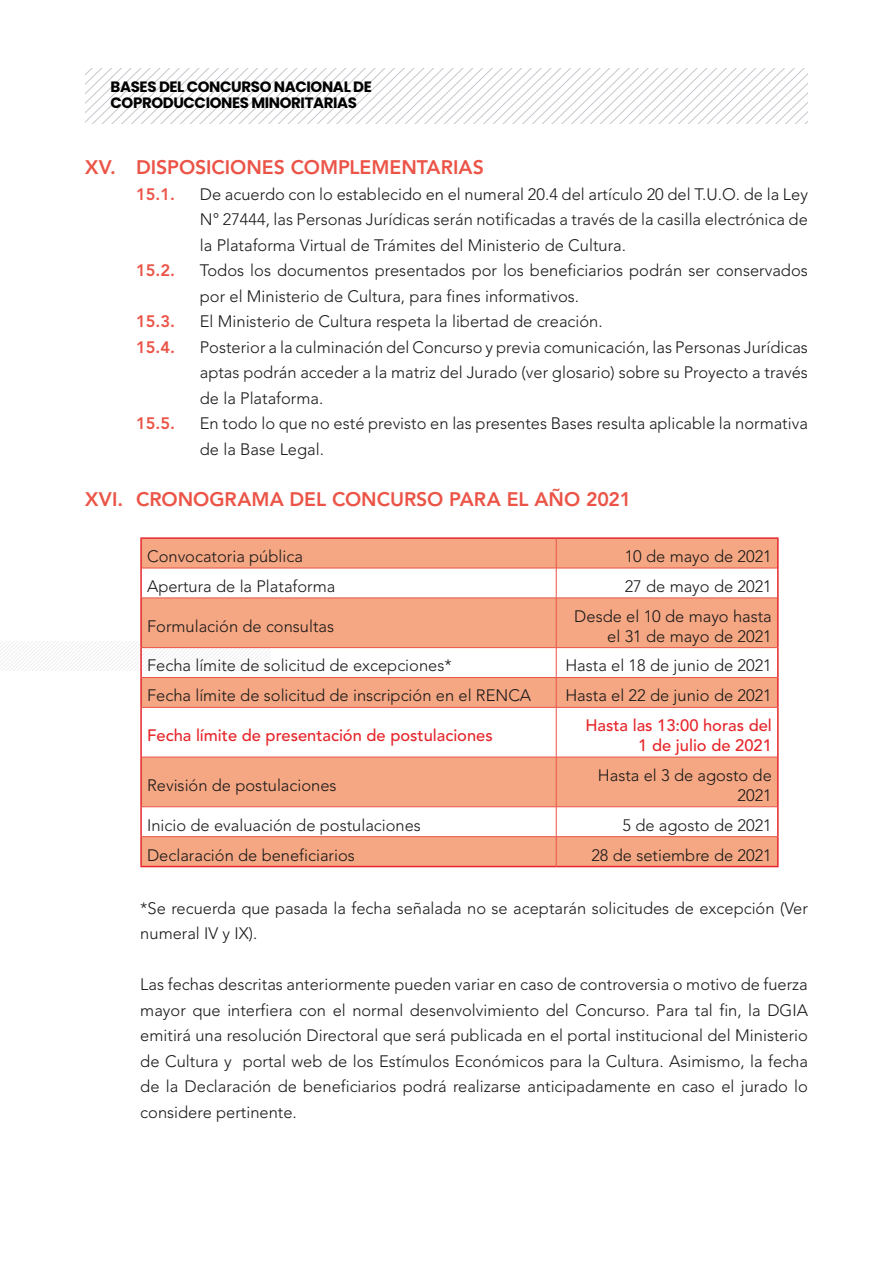
<style>
.page{position:relative;width:893px;height:1263px;background:#fff}
.page>*{position:absolute;margin:0;border:0;box-sizing:border-box;transform-origin:0 0}
.t1{font:800 19.5px "Avenir";color:#eb5447}
.t2{font:300 16.5px/25.5px "Avenir";color:#191919;text-align:justify}
.t3{font:500 16.5px/19.8px "Avenir";color:#e6262b;text-align:right}
.t4{font:800 16.5px "Avenir";color:#eb5447}
.t5{font:700 15px/16.5px "Poppins";letter-spacing:-.025em;color:#000}
</style>
<div class="page">
<svg style="left:0;top:641px;width:140px;height:30px"></svg>
<svg style="left:85px;top:68px;width:723px;height:55px"></svg>
<svg style="left:142px;top:539px;width:635px;height:327px;fill:#f5a682"></svg>
<hr style="left:140px;top:537px;width:416px;height:2px;background:#e6262b">
<hr style="left:140px;top:539px;width:2px;height:29px;background:#e6262b">
<hr style="left:556px;top:537px;width:223px;height:2px;background:#e6262b">
<hr style="left:777px;top:539px;width:2px;height:29px;background:#e6262b">
<hr style="left:140px;top:568px;width:2px;height:30px;background:#e6262b">
<hr style="left:777px;top:568px;width:2px;height:30px;background:#e6262b">
<hr style="left:140px;top:598px;width:2px;height:50px;background:#e6262b">
<hr style="left:777px;top:598px;width:2px;height:50px;background:#e6262b">
<hr style="left:140px;top:648px;width:2px;height:29px;background:#e6262b">
<hr style="left:777px;top:648px;width:2px;height:29px;background:#e6262b">
<hr style="left:140px;top:677px;width:2px;height:30px;background:#e6262b">
<hr style="left:777px;top:677px;width:2px;height:30px;background:#e6262b">
<hr style="left:140px;top:707px;width:2px;height:50px;background:#e6262b">
<hr style="left:777px;top:707px;width:2px;height:50px;background:#e6262b">
<hr style="left:140px;top:757px;width:2px;height:50px;background:#e6262b">
<hr style="left:777px;top:757px;width:2px;height:50px;background:#e6262b">
<hr style="left:140px;top:807px;width:2px;height:30px;background:#e6262b">
<hr style="left:777px;top:807px;width:2px;height:30px;background:#e6262b">
<hr style="left:140px;top:837px;width:2px;height:29px;background:#e6262b">
<hr style="left:777px;top:837px;width:2px;height:29px;background:#e6262b">
<hr style="left:140px;top:866px;width:416px;height:1px;background:#e6262b">
<hr style="left:556px;top:866px;width:223px;height:1px;background:#e6262b">
<svg style="left:556px;top:539px;width:1px;height:29px"></svg>
<hr style="left:142px;top:568px;width:414px;height:1px;background:#eb5447">
<hr style="left:556px;top:568px;width:221px;height:1px;background:#eb5447">
<hr style="left:556px;top:568px;width:1px;height:30px;background:#eb5447">
<hr style="left:142px;top:598px;width:414px;height:1px;background:#eb5447">
<hr style="left:556px;top:598px;width:221px;height:1px;background:#eb5447">
<hr style="left:556px;top:598px;width:1px;height:49px;background:#eb5447">
<hr style="left:142px;top:647px;width:414px;height:1px;background:#eb5447">
<hr style="left:556px;top:647px;width:221px;height:1px;background:#eb5447">
<hr style="left:142px;top:677px;width:414px;height:1px;background:#eb5447">
<hr style="left:556px;top:677px;width:221px;height:1px;background:#eb5447">
<svg style="left:556px;top:648px;width:1px;height:59px"></svg>
<hr style="left:142px;top:707px;width:414px;height:1px;background:#eb5447">
<hr style="left:556px;top:707px;width:221px;height:1px;background:#eb5447">
<hr style="left:556px;top:707px;width:1px;height:50px;background:#eb5447">
<hr style="left:142px;top:757px;width:414px;height:1px;background:#eb5447">
<hr style="left:556px;top:757px;width:221px;height:1px;background:#eb5447">
<hr style="left:556px;top:757px;width:1px;height:49px;background:#eb5447">
<hr style="left:142px;top:806px;width:414px;height:1px;background:#eb5447">
<hr style="left:556px;top:806px;width:221px;height:1px;background:#eb5447">
<hr style="left:142px;top:836px;width:414px;height:1px;background:#eb5447">
<hr style="left:556px;top:836px;width:221px;height:1px;background:#eb5447">
<svg style="left:556px;top:807px;width:1px;height:59px"></svg>
<p class="t5" style="left:111px;top:78px;width:263px">BASES DEL CONCURSO NACIONAL DE<br>COPRODUCCIONES MINORITARIAS</p>
<p class="t1" style="left:85px;top:153px;width:400px">XV. DISPOSICIONES COMPLEMENTARIAS</p>
<p class="t4" style="left:136px;top:182px;width:41px">15.1.</p>
<p class="t2" style="left:200px;top:182px;width:610px">De acuerdo con lo establecido en el numeral 20.4 del artículo 20 del T.U.O. de la Ley N° 27444, las Personas Jurídicas serán notificadas a través de la casilla electrónica de la Plataforma Virtual de Trámites del Ministerio de Cultura.</p>
<p class="t4" style="left:136px;top:258px;width:41px">15.2.</p>
<p class="t2" style="left:200px;top:258px;width:609px">Todos los documentos presentados por los beneficiarios podrán ser conservados por el Ministerio de Cultura, para fines informativos.</p>
<p class="t4" style="left:136px;top:309px;width:41px">15.3.</p>
<p class="t2" style="left:200px;top:309px;width:404px">El Ministerio de Cultura respeta la libertad de creación.</p>
<p class="t4" style="left:136px;top:335px;width:41px">15.4.</p>
<p class="t2" style="left:200px;top:335px;width:610px">Posterior a la culminación del Concurso y previa comunicación, las Personas Jurídicas aptas podrán acceder a la matriz del Jurado (ver glosario) sobre su Proyecto a través de la Plataforma.</p>
<p class="t4" style="left:136px;top:411px;width:41px">15.5.</p>
<p class="t2" style="left:200px;top:411px;width:610px">En todo lo que no esté previsto en las presentes Bases resulta aplicable la normativa de la Base Legal.</p>
<p class="t1" style="left:85px;top:485px;width:548px">XVI. CRONOGRAMA DEL CONCURSO PARA EL AÑO 2021</p>
<p class="t2" style="left:147px;top:544px;width:157px">Convocatoria pública</p>
<p class="t2" style="left:625px;top:544px;width:149px">10 de mayo de 2021</p>
<p class="t2" style="left:147px;top:574px;width:190px">Apertura de la Plataforma</p>
<p class="t2" style="left:625px;top:574px;width:149px">27 de mayo de 2021</p>
<p class="t2" style="left:147px;top:614px;width:189px">Formulación de consultas</p>
<p class="t2" style="left:574px;top:607px;width:199px;line-height:19.8px;text-align:right">Desde el 10 de mayo hasta el 31 de mayo de 2021</p>
<p class="t2" style="left:147px;top:653px;width:306px">Fecha límite de solicitud de excepciones*</p>
<p class="t2" style="left:565px;top:653px;width:208px">Hasta el 18 de junio de 2021</p>
<p class="t2" style="left:147px;top:683px;width:386px">Fecha límite de solicitud de inscripción en el RENCA</p>
<p class="t2" style="left:565px;top:683px;width:208px">Hasta el 22 de junio de 2021</p>
<p class="t3" style="left:147px;top:726px;width:347px">Fecha límite de presentación de postulaciones</p>
<p class="t3" style="left:585px;top:716px;width:188px">Hasta las 13:00 horas del<br>1 de julio de 2021</p>
<p class="t2" style="left:147px;top:773px;width:191px">Revisión de postulaciones</p>
<p class="t2" style="left:598px;top:766px;width:176px;line-height:19.8px;text-align:right">Hasta el 3 de agosto de<br>2021</p>
<p class="t2" style="left:147px;top:813px;width:275px">Inicio de evaluación de postulaciones</p>
<p class="t2" style="left:622px;top:813px;width:151px">5 de agosto de 2021</p>
<p class="t2" style="left:147px;top:842px;width:209px">Declaración de beneficiarios</p>
<p class="t2" style="left:591px;top:842px;width:182px">28 de setiembre de 2021</p>
<p class="t2" style="left:140px;top:896px;width:669px">*Se recuerda que pasada la fecha señalada no se aceptarán solicitudes de excepción (Ver numeral IV y IX).</p>
<p class="t2" style="left:140px;top:972px;width:669px">Las fechas descritas anteriormente pueden variar en caso de controversia o motivo de fuerza mayor que interfiera con el normal desenvolvimiento del Concurso. Para tal fin, la DGIA emitirá una resolución Directoral que será publicada en el portal institucional del Ministerio de Cultura y portal web de los Estímulos Económicos para la Cultura. Asimismo, la fecha de la Declaración de beneficiarios podrá realizarse anticipadamente en caso el jurado lo considere pertinente.</p>
</div>
